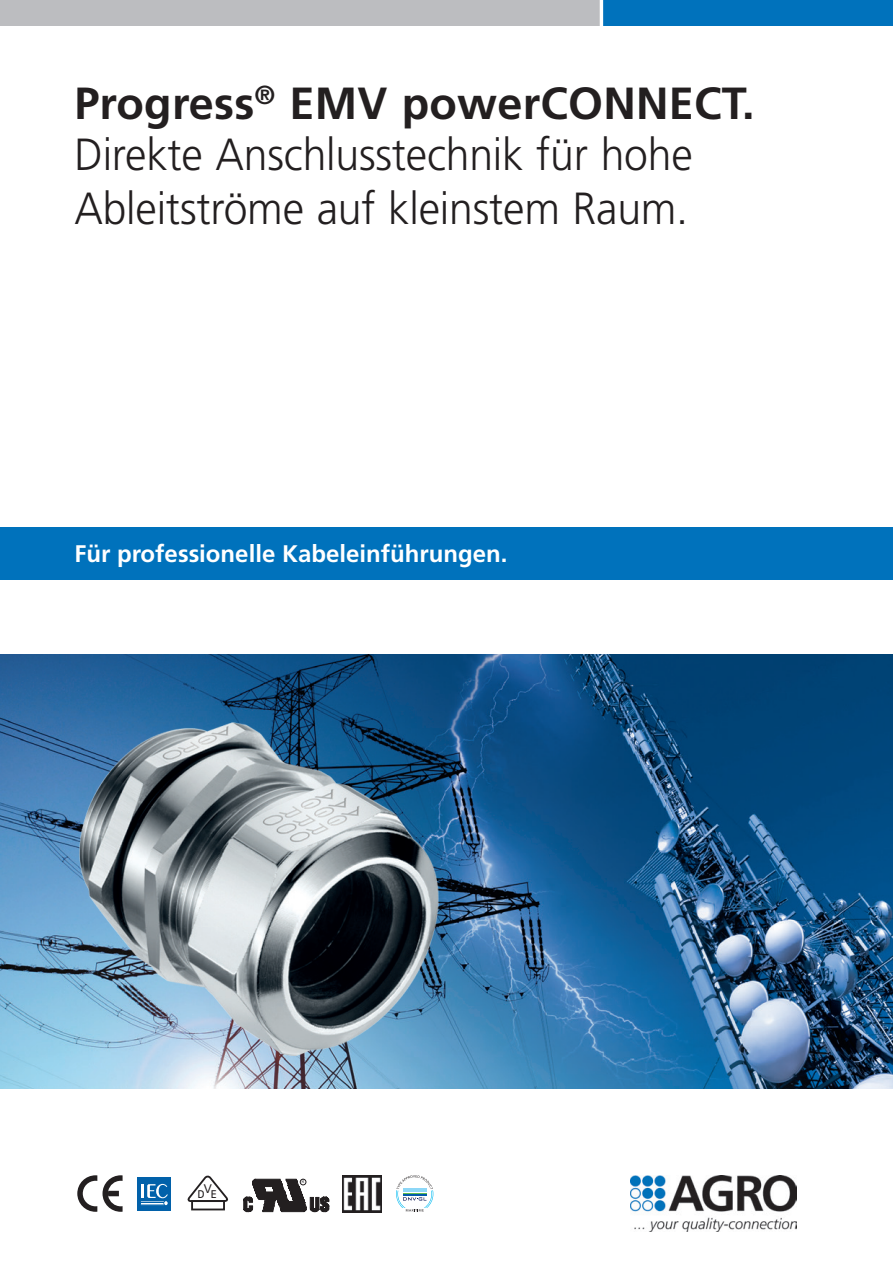
<style>
.page{position:relative;width:893px;height:1263px;background:#fff}
.page>*{position:absolute;margin:0;border:0;box-sizing:border-box;transform-origin:0 0}
.t1{font:300 45px/52.5px "Frutiger LT Std";letter-spacing:-.005em;color:#231f20;scale:.95 1}
.t2{font:700 24px "Frutiger LT Std";color:#fff}
.t3{font:12.15px "Consolas";color:#231f20}
.t4{font:12.15px "Arial";color:#231f20}
.t5{font:4.8px "Arial Narrow";color:#231f20;scale:.86 1}
.s1{font-weight:700}
</style>
<div class="page">
<div style="left:0;top:0;width:601px;height:26px;background:#bcbdc0"></div>
<div style="left:601px;top:0;width:292px;height:26px;background:#0072bc"></div>
<hr style="left:600px;top:0;width:3px;height:29px;background:#fff">
<img style="left:630px;top:1175px;width:167px;height:56px">
<img style="left:0;top:655px;width:893px;height:434px">
<svg style="left:77px;top:1175px;width:20px;height:37px"></svg>
<svg style="left:103px;top:1175px;width:20px;height:37px"></svg>
<div style="left:136px;top:1176px;width:36px;height:36px;background:#0161aa"></div>
<svg style="left:141px;top:1184px;width:27px;height:22px"></svg>
<svg style="left:187px;top:1175px;width:41px;height:27px"></svg>
<div style="left:191px;top:1200px;width:34px;height:10px;border:2px solid #231f20"></div>
<svg style="left:244px;top:1179px;width:85px;height:33px"></svg>
<img style="left:342px;top:1175px;width:40px;height:37px">
<svg style="left:396px;top:1175px;width:37px;height:36px"></svg>
<div style="left:0;top:527px;width:893px;height:52px;background:#0072bc"></div>
<img style="left:75px;top:708px;width:366px;height:366px">
<p class="t1" style="left:74px;top:78px;width:717px"><span class="s1">Progress</span><sup>®</sup> <span class="s1">EMV powerCONNECT.<br></span>Direkte Anschlusstechnik für hohe<br>Ableitströme auf kleinstem Raum.</p>
<p class="t2" style="left:74px;top:540px;width:434px">Für professionelle Kabeleinführungen.</p>
<p class="t4" style="left:204px;top:1180px;width:10px">V</p>
<p class="t3" style="left:198px;top:1186px;width:21px">D E</p>
<p class="t5" style="left:302px;top:1178px;width:4px">R</p>
</div>
